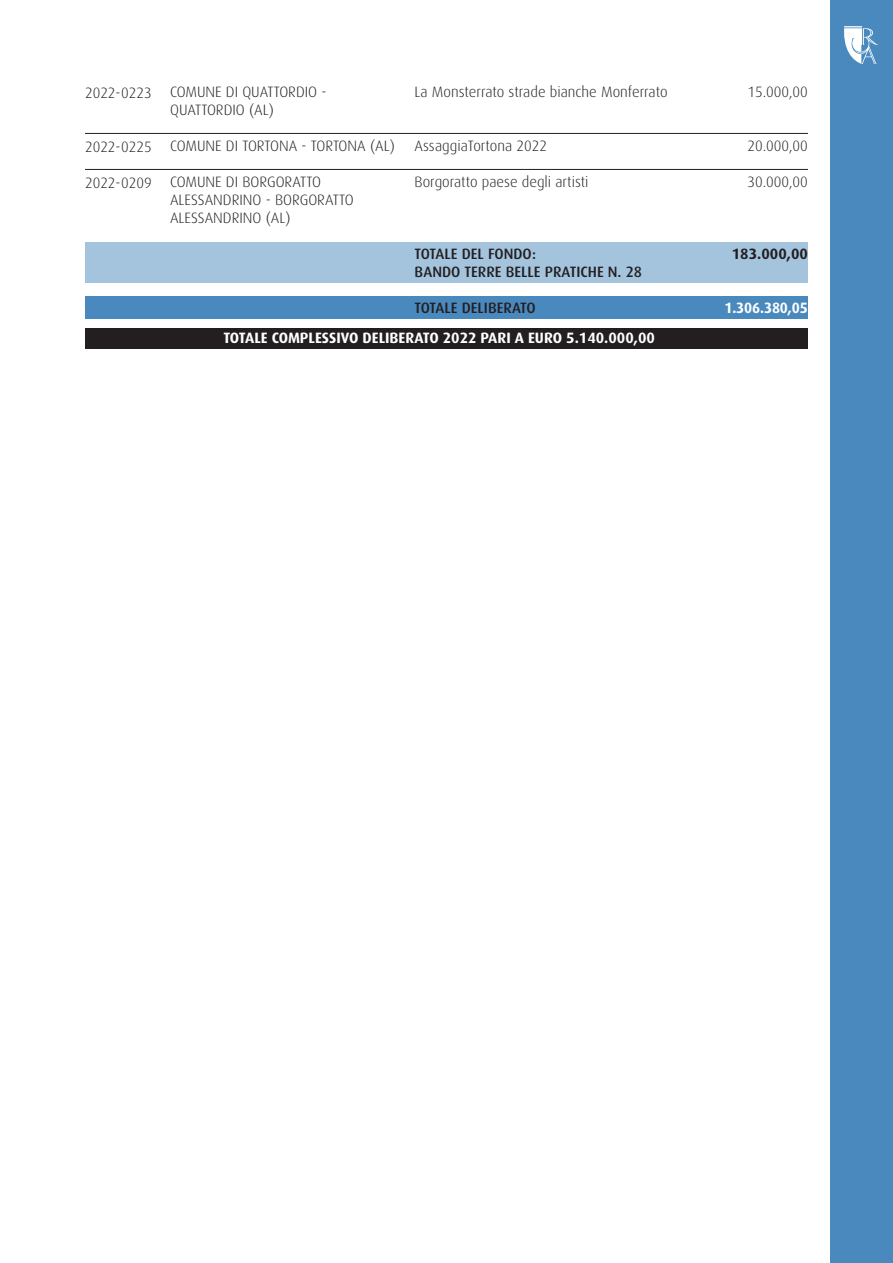
<style>
.page{position:relative;width:893px;height:1263px;background:#fff}
.page>*{position:absolute;margin:0;border:0;box-sizing:border-box;transform-origin:0 0}
.t1{font:300 15px/18px "Dax";color:#231f20}
.t2{font:500 15px "Dax";color:#231f20}
.t3{font:700 15px "Dax";color:#fff}
.t4{font:700 15px "Dax";color:#fff;scale:.95 1}
.t5{font:700 15px "Dax";color:#231f20}
</style>
<div class="page">
<div style="left:85px;top:242px;width:723px;height:41px;background:#a4c4de"></div>
<div style="left:85px;top:296px;width:723px;height:23px;background:#4a89be"></div>
<div style="left:831px;top:0;width:62px;height:1263px;background:#4a89be"></div>
<svg style="left:844px;top:26px;width:34px;height:38px"></svg>
<hr style="left:85px;top:133px;width:723px;height:1px;background:#231f20">
<hr style="left:85px;top:169px;width:723px;height:1px;background:#231f20">
<div style="left:85px;top:328px;width:723px;height:21px;background:#231f20"></div>
<p class="t1" style="left:85px;top:84px;width:68px">2022-0223</p>
<p class="t1" style="left:85px;top:138px;width:68px">2022-0225</p>
<p class="t1" style="left:85px;top:174px;width:68px">2022-0209</p>
<p class="t1" style="left:170px;top:83px;width:158px">COMUNE DI QUATTORDIO -<br>QUATTORDIO (AL)</p>
<p class="t1" style="left:170px;top:137px;width:226px">COMUNE DI TORTONA - TORTONA (AL)</p>
<p class="t1" style="left:170px;top:173px;width:185px">COMUNE DI BORGORATTO<br>ALESSANDRINO - BORGORATTO<br>ALESSANDRINO (AL)</p>
<p class="t1" style="left:415px;top:83px;width:254px">La Monsterrato strade bianche Monferrato</p>
<p class="t1" style="left:415px;top:137px;width:134px">AssaggiaTortona 2022</p>
<p class="t1" style="left:415px;top:173px;width:176px">Borgoratto paese degli artisti</p>
<p class="t2" style="left:415px;top:246px;width:123px">TOTALE DEL FONDO:</p>
<p class="t2" style="left:415px;top:264px;width:229px">BANDO TERRE BELLE PRATICHE N. 28</p>
<p class="t2" style="left:415px;top:300px;width:123px">TOTALE DELIBERATO</p>
<p class="t3" style="left:223px;top:330px;width:433px">TOTALE COMPLESSIVO DELIBERATO 2022 PARI A EURO 5.140.000,00</p>
<p class="t1" style="left:747px;top:83px;width:62px">15.000,00</p>
<p class="t1" style="left:747px;top:137px;width:62px">20.000,00</p>
<p class="t1" style="left:747px;top:173px;width:62px">30.000,00</p>
<p class="t5" style="left:732px;top:246px;width:78px">183.000,00</p>
<p class="t4" style="left:724px;top:300px;width:89px">1.306.380,05</p>
</div>
